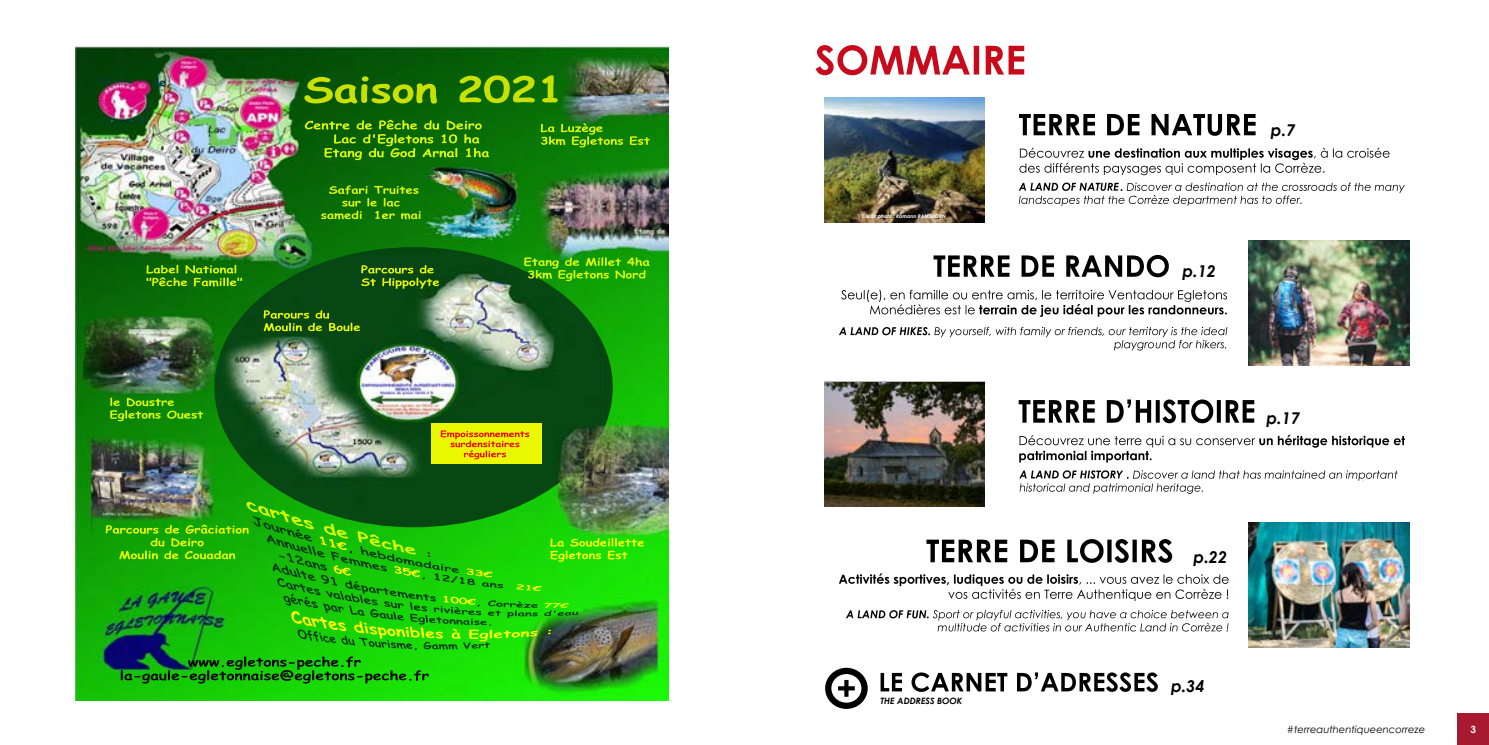
<style>
.page{position:relative;width:1489px;height:745px;background:#fff}
.page>*{position:absolute;margin:0;border:0;box-sizing:border-box;transform-origin:0 0}
.t1{font:italic 700 16.25px "Century Gothic";color:#000}
.t2{font:italic 10px "Century Gothic";color:#000}
.t3{font:700 10px "Century Gothic";color:#fff}
.t4{font:italic 700 8.75px "Century Gothic";color:#000}
.t5{font:italic 700 5px "Century Gothic";color:#fff}
</style>
<div class="page">
<div style="left:1457px;top:713px;width:31px;height:31px;background:#a6192e"></div>
<svg style="left:815px;top:45px;width:209px;height:30px"></svg>
<img style="left:824px;top:97px;width:160px;height:125px">
<img style="left:1248px;top:240px;width:160px;height:125px">
<svg style="left:1019px;top:114px;width:236px;height:22px"></svg>
<svg style="left:1019px;top:148px;width:370px;height:27px"></svg>
<svg style="left:933px;top:255px;width:235px;height:22px"></svg>
<svg style="left:841px;top:290px;width:385px;height:27px"></svg>
<img style="left:824px;top:382px;width:160px;height:124px">
<svg style="left:1018px;top:399px;width:236px;height:24px"></svg>
<svg style="left:1019px;top:434px;width:385px;height:28px"></svg>
<img style="left:1248px;top:522px;width:160px;height:125px">
<svg style="left:926px;top:539px;width:246px;height:23px"></svg>
<svg style="left:839px;top:573px;width:389px;height:27px"></svg>
<div style="left:825px;top:667px;width:42px;height:41px;border:6px solid #000;border-radius:50%"></div>
<svg style="left:838px;top:679px;width:16px;height:17px"></svg>
<svg style="left:880px;top:672px;width:277px;height:19px"></svg>
<svg style="left:839px;top:326px;width:388px;height:24px"></svg>
<svg style="left:846px;top:610px;width:382px;height:21px"></svg>
<img style="left:76px;top:47px;width:592px;height:653px">
<svg style="left:1018px;top:182px;width:386px;height:24px"></svg>
<svg style="left:1019px;top:470px;width:378px;height:23px"></svg>
<p class="t5" style="left:861px;top:212px;width:85px">Crédit photo : Romann RAMSHORN</p>
<p class="t4" style="left:880px;top:694px;width:83px">THE ADDRESS BOOK</p>
<h1 class="t1" style="left:1182px;top:259px;width:35px">p.12</h1>
<h1 class="t1" style="left:1270px;top:117px;width:26px">p.7</h1>
<h1 class="t1" style="left:1266px;top:405px;width:35px">p.17</h1>
<h1 class="t1" style="left:1193px;top:544px;width:35px">p.22</h1>
<h1 class="t1" style="left:1170px;top:673px;width:35px">p.34</h1>
<p class="t2" style="left:1286px;top:721px;width:140px">#terreauthentiqueencorreze</p>
<p class="t3" style="left:1470px;top:721px;width:7px">3</p>
</div>
